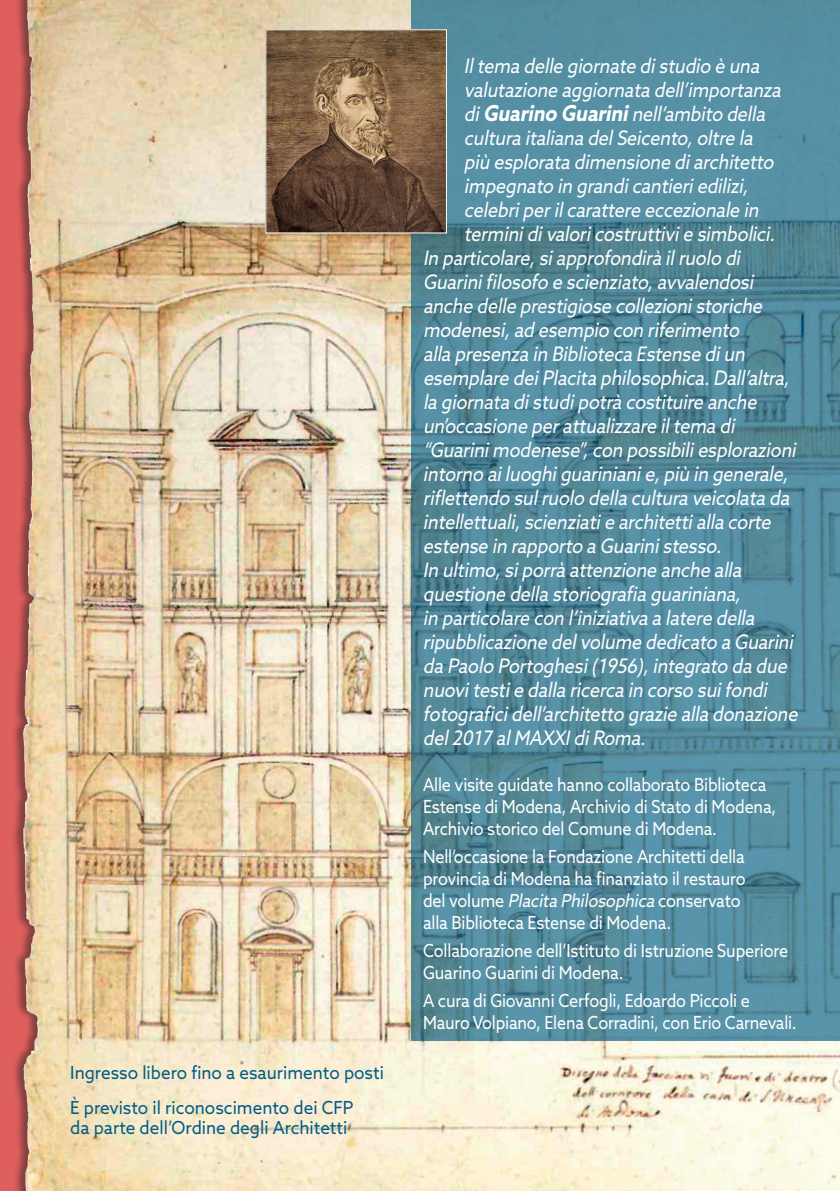
<style>
.page{position:relative;width:840px;height:1191px;background:#fff}
.page>*{position:absolute;margin:0;border:0;box-sizing:border-box;transform-origin:0 0}
.t1{font:italic 20px "Azo Sans";color:#fff;scale:.9 1}
.t2{font:18px/22px "Azo Sans";letter-spacing:-.01em;color:#fff;scale:.9 1}
.t3{font:18px/20px "Azo Sans";color:#005d87;scale:.95 1}
.s1{font-weight:700;font-size:22px}
.s2{font-style:italic}
</style>
<div class="page">
<div style="left:0;top:0;width:105px;height:1191px;background:#df5f5d"></div>
<img style="left:17px;top:0;width:822px;height:1191px">
<svg style="left:411px;top:0;width:428px;height:1040px;background:#52899c"></svg>
<img style="left:267px;top:31px;width:177px;height:200px">
<p class="t3" style="left:70px;top:1062px;width:331px">Ingresso libero fino a esaurimento posti</p>
<p class="t3" style="left:70px;top:1097px;width:299px">È previsto il riconoscimento dei CFP da parte dell’Ordine degli Architetti</p>
<p class="t1" style="left:463px;top:52px;width:334px">Iltema delle giornate distudio è una</p>
<p class="t1" style="left:463px;top:76px;width:358px">valutazione aggiornata dell’importanza</p>
<p class="t1" style="left:463px;top:100px;width:341px">di<span class="s1">Guarino Guarini</span>nell’ambito della</p>
<p class="t1" style="left:463px;top:124px;width:327px">cultura italiana delSeicento,oltre la</p>
<p class="t1" style="left:463px;top:148px;width:350px">più esplorata dimensione diarchitetto</p>
<p class="t1" style="left:463px;top:172px;width:322px">impegnato in grandicantieriedilizi,</p>
<p class="t1" style="left:463px;top:196px;width:333px">celebriperilcarattere eccezionale in</p>
<p class="t1" style="left:463px;top:220px;width:352px">terminidivaloricostruttivie simbolici.</p>
<p class="t1" style="left:423px;top:244px;width:358px">In particolare,siapprofondirà ilruolo di</p>
<p class="t1" style="left:423px;top:268px;width:373px">Guarinifilosofo e scienziato,avvalendosi</p>
<p class="t1" style="left:423px;top:292px;width:383px">anche delle prestigiose collezionistoriche</p>
<p class="t1" style="left:423px;top:316px;width:357px">modenesi,ad esempio con riferimento</p>
<p class="t1" style="left:423px;top:340px;width:364px">alla presenza in Biblioteca Estense diun</p>
<p class="t1" style="left:423px;top:364px;width:413px">esemplare deiPlacita philosophica.Dall’altra,</p>
<p class="t1" style="left:423px;top:388px;width:377px">la giornata distudipotrà costituire anche</p>
<p class="t1" style="left:423px;top:412px;width:352px">un’occasione perattualizzare iltema di</p>
<p class="t1" style="left:423px;top:436px;width:420px">“Guarinimodenese”,con possibiliesplorazioni</p>
<p class="t1" style="left:423px;top:460px;width:412px">intorno ailuoghiguarinianie,più in generale,</p>
<p class="t1" style="left:423px;top:484px;width:413px">riflettendo sulruolo della cultura veicolata da</p>
<p class="t1" style="left:423px;top:508px;width:392px">intellettuali,scienziatie architettialla corte</p>
<p class="t1" style="left:423px;top:532px;width:338px">estense in rapporto a Guarinistesso.</p>
<p class="t1" style="left:423px;top:556px;width:360px">In ultimo,siporrà attenzione anche alla</p>
<p class="t1" style="left:423px;top:580px;width:359px">questione della storiografia guariniana,</p>
<p class="t1" style="left:423px;top:604px;width:374px">in particolare con l’iniziativa a latere della</p>
<p class="t1" style="left:423px;top:628px;width:417px">ripubblicazione delvolume dedicato a Guarini</p>
<p class="t1" style="left:423px;top:652px;width:410px">da Paolo Portoghesi(1956),integrato da due</p>
<p class="t1" style="left:423px;top:676px;width:388px">nuovitestie dalla ricerca in corso suifondi</p>
<p class="t1" style="left:423px;top:700px;width:422px">fotograficidell’architetto grazie alla donazione</p>
<p class="t1" style="left:423px;top:724px;width:253px">del2017 alMAXXIdiRoma.</p>
<p class="t2" style="left:423px;top:773px;width:394px">Alle visite guidate hanno collaborato Biblioteca<br>Estense di Modena, Archivio di Stato di Modena,<br>Archivio storico del Comune di Modena.</p>
<p class="t2" style="left:423px;top:845px;width:360px">Nell’occasione la Fondazione Architetti della provincia di Modena ha finanziato il restauro d e l vo l u m e <span class="s2">Placita Philosophica</span> c o n s e rvat o alla Biblioteca Estense di Modena.</p>
<p class="t2" style="left:423px;top:939px;width:407px">Collaborazione dell’Istituto di Istruzione Superiore<br>Guarino Guarini di Modena.</p>
<p class="t2" style="left:423px;top:989px;width:416px">A cura di Giovanni Cerfogli, Edoardo Piccoli e<br>Mauro Volpiano, Elena Corradini, con Erio Carnevali.</p>
</div>
